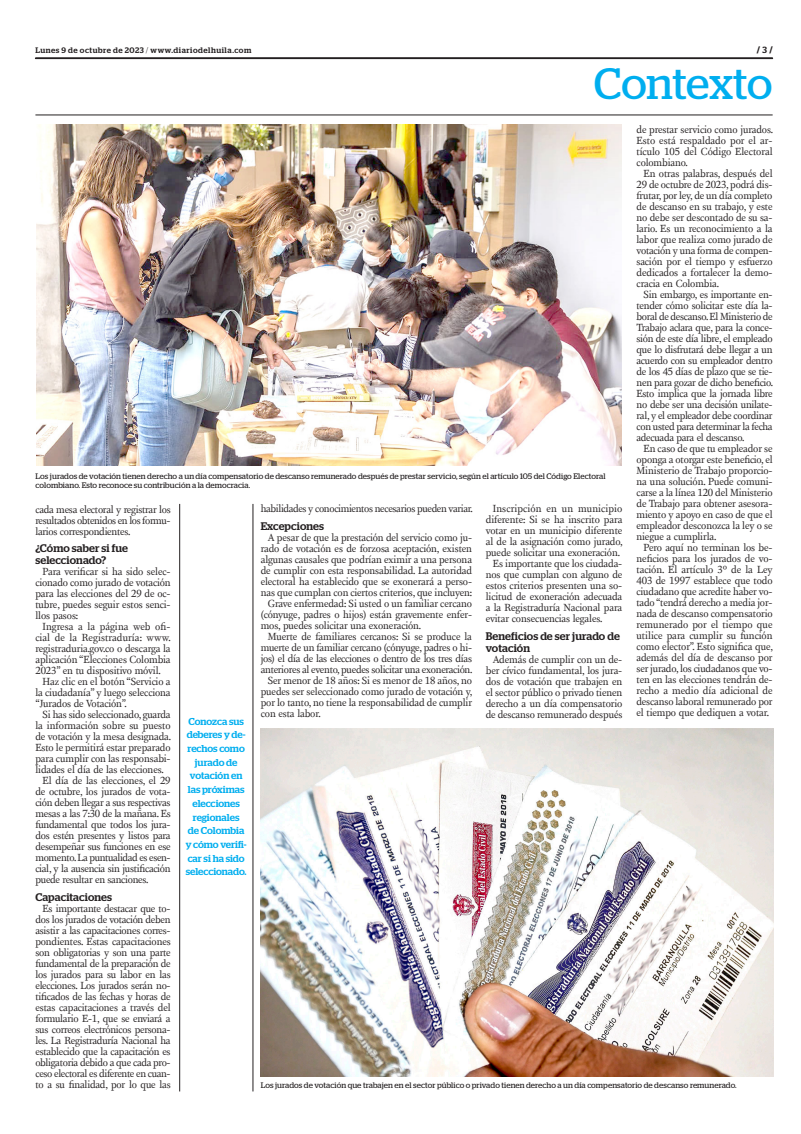
<style>
.page{position:relative;width:801px;height:1134px;background:#fff}
.page>*{position:absolute;margin:0;border:0;box-sizing:border-box;transform-origin:0 0}
.t1{font:43.9px "Stag";letter-spacing:-.005em;color:#00aeef}
.INTERTITULO{font:500 11px/12px "Stag";letter-spacing:.005em;color:#231f20}
.TEXTO{font:10.6px/11px "New Fournier BP";letter-spacing:-.02em;color:#231f20;text-align:justify}
.DESTACADO_AZUL{font:500 10px/13.7px "Stag";letter-spacing:-.005em;color:#00aeef;text-align:center}
.t2{font:700 9px "Stag";color:#231f20}
.PIE_DE_FOTO{font:8px/9px "Stag";letter-spacing:.005em;color:#231f20}
.t3{font:500 8px "Stag";letter-spacing:.06em;color:#231f20}
.s1{font-weight:300}
.s2{font-weight:500}
</style>
<div class="page">
<svg style="left:35px;top:58px;width:738px;height:1px"></svg>
<hr style="left:35px;top:115px;width:737px;height:1px;background:#231f20">
<img style="left:37px;top:124px;width:585px;height:342px">
<img style="left:261px;top:729px;width:513px;height:347px">
<hr style="left:179px;top:504px;width:1px;height:587px;background:#231f20">
<hr style="left:253px;top:504px;width:1px;height:587px;background:#231f20">
<p class="t3" style="left:35px;top:45px;width:217px">Lunes 9 de octubre de 2023 <span class="s1">/</span> www.diariodelhuila.com</p>
<p class="t2" style="left:757px;top:45px;width:17px">/ <span class="s2">3</span> /</p>
<p class="t1" style="left:594px;top:59px;width:180px">Contexto</p>
<p class="TEXTO" style="left:636px;top:124px;width:138px">de prestar servicio como jurados.<br>Esto está respaldado por el ar&shy;tículo 105 del Código Electoral colombiano.</p>
<p class="TEXTO" style="left:636px;top:168px;width:138px;text-indent:7px">En otras palabras, después del 29 de octubre de 2023, podrá dis&shy;frutar, por ley, de un día completo de descanso en su trabajo, y este no debe ser descontado de su sa&shy;lario. Es un reconocimiento a la labor que realiza como jurado de votación y una forma de compen&shy;sación por el tiempo y esfuerzo dedicados a fortalecer la demo&shy;cracia en Colombia.</p>
<p class="TEXTO" style="left:636px;top:289px;width:138px;text-indent:7px">Sin embargo, es importante en&shy;tender cómo solicitar este día la&shy;boral de descanso. El Ministerio de Trabajo aclara que, para la conce&shy;sión de este día libre, el empleado que lo disfrutará debe llegar a un acuerdo con su empleador dentro de los 45 días de plazo que se tie&shy;nen para gozar de dicho beneficio.<br>Esto implica que la jornada libre no debe ser una decisión unilate&shy;ral, y el empleador debe coordinar con usted para determinar la fecha adecuada para el descanso.</p>
<p class="TEXTO" style="left:636px;top:443px;width:138px;text-indent:7px">En caso de que tu empleador se oponga a otorgar este beneficio, el Ministerio de Trabajo proporcio&shy;na una solución. Puede comuni&shy;carse a la línea 120 del Ministerio de Trabajo para obtener asesora&shy;miento y apoyo en caso de que el empleador desconozca la ley o se niegue a cumplirla.</p>
<p class="TEXTO" style="left:636px;top:542px;width:138px;text-indent:7px">Pero aquí no terminan los be&shy;neficios para los jurados de vo&shy;tación. El artículo 3º de la Ley 403 de 1997 establece que todo ciudadano que acredite haber vo&shy;tado “tendrá derecho a media jor&shy;nada de descanso compensatorio remunerado por el tiempo que utilice para cumplir su función como elector”. Esto significa que, además del día de descanso por ser jurado, los ciudadanos que vo&shy;ten en las elecciones tendrán de&shy;recho a medio día adicional de descanso laboral remunerado por el tiempo que dediquen a votar.</p>
<p class="PIE_DE_FOTO" style="left:36px;top:471px;width:571px">Los jurados de votación tienen derecho a un día compensatorio de descanso remunerado después de prestar servicio, según el artículo 105 del Código Electoral colombiano. Esto reconoce su contribución a la democracia.</p>
<p class="TEXTO" style="left:261px;top:503px;width:213px">habilidades y conocimientos necesarios pueden variar.</p>
<p class="INTERTITULO" style="left:261px;top:520px;width:65px">Excepciones</p>
<p class="TEXTO" style="left:261px;top:531px;width:213px;text-indent:7px">A pesar de que la prestación del servicio como ju&shy;rado de votación es de forzosa aceptación, existen algunas causales que podrían eximir a una persona de cumplir con esta responsabilidad. La autoridad electoral ha establecido que se exonerará a perso&shy;nas que cumplan con ciertos criterios, que incluyen:</p>
<p class="TEXTO" style="left:261px;top:597px;width:213px;text-indent:7px">Grave enfermedad: Si usted o un familiar cercano (cónyuge, padres o hijos) están gravemente enfer&shy;mos, puedes solicitar una exoneración.</p>
<p class="TEXTO" style="left:261px;top:630px;width:213px;text-indent:7px">Muerte de familiares cercanos: Si se produce la muerte de un familiar cercano (cónyuge, padres o hi&shy;jos) el día de las elecciones o dentro de los tres días anteriores al evento, puedes solicitar una exoneración.</p>
<p class="TEXTO" style="left:261px;top:674px;width:213px;text-indent:7px">Ser menor de 18 años: Si es menor de 18 años, no puedes ser seleccionado como jurado de votación y, por lo tanto, no tiene la responsabilidad de cumplir con esta labor.</p>
<p class="TEXTO" style="left:486px;top:503px;width:139px;text-indent:7px">Inscripción en un municipio diferente: Si se ha inscrito para votar en un municipio diferente al de la asignación como jurado, puede solicitar una exoneración.</p>
<p class="TEXTO" style="left:486px;top:558px;width:138px;text-indent:7px">Es importante que los ciudada&shy;nos que cumplan con alguno de estos criterios presenten una so&shy;licitud de exoneración adecuada a la Registraduría Nacional para evitar consecuencias legales.</p>
<p class="INTERTITULO" style="left:486px;top:630px;width:136px">Beneficios de ser jurado de votación</p>
<p class="TEXTO" style="left:486px;top:653px;width:138px;text-indent:7px">Además de cumplir con un de&shy;ber cívico fundamental, los jura&shy;dos de votación que trabajen en el sector público o privado tienen derecho a un día compensatorio de descanso remunerado después</p>
<p class="TEXTO" style="left:35px;top:503px;width:137px">cada mesa electoral y registrar los resultados obtenidos en los formu&shy;larios correspondientes.</p>
<p class="INTERTITULO" style="left:35px;top:542px;width:94px">¿Cómo saber si fue seleccionado?</p>
<p class="TEXTO" style="left:35px;top:566px;width:137px;text-indent:7px">Para verificar si ha sido selec&shy;cionado como jurado de votación para las elecciones del 29 de oc&shy;tubre, puedes seguir estos senci&shy;llos pasos:</p>
<p class="TEXTO" style="left:35px;top:621px;width:137px;text-indent:7px">Ingresa a la página web ofi&shy;cial de la Registraduría: www. registraduria.gov.co o descarga la aplicación “Elecciones Colombia 2023” en tu dispositivo móvil.</p>
<p class="TEXTO" style="left:35px;top:676px;width:137px;text-indent:7px">Haz clic en el botón “Servicio a la ciudadanía” y luego selecciona “Jurados de Votación”.</p>
<p class="TEXTO" style="left:35px;top:709px;width:137px;text-indent:7px">Si has sido seleccionado, guarda la información sobre su puesto de votación y la mesa designada.<br>Esto le permitirá estar preparado para cumplir con las responsabi&shy;lidades el día de las elecciones.</p>
<p class="TEXTO" style="left:35px;top:775px;width:137px;text-indent:7px">El día de las elecciones, el 29 de octubre, los jurados de vota&shy;ción deben llegar a sus respectivas mesas a las 7:30 de la mañana. Es fundamental que todos los jura&shy;dos estén presentes y listos para desempeñar sus funciones en ese momento. La puntualidad es esen&shy;cial, y la ausencia sin justificación puede resultar en sanciones.</p>
<p class="INTERTITULO" style="left:35px;top:891px;width:78px">Capacitaciones</p>
<p class="TEXTO" style="left:35px;top:903px;width:137px;text-indent:7px">Es importante destacar que to&shy;dos los jurados de votación deben asistir a las capacitaciones corres&shy;pondientes. Estas capacitaciones son obligatorias y son una parte fundamental de la preparación de los jurados para su labor en las elecciones. Los jurados serán no&shy;tificados de las fechas y horas de estas capacitaciones a través del formulario E-1, que se enviará a sus correos electrónicos persona&shy;les. La Registraduría Nacional ha establecido que la capacitación es obligatoria debido a que cada pro&shy;ceso electoral es diferente en cuan&shy;to a su finalidad, por lo que las</p>
<p class="DESTACADO_AZUL" style="left:186px;top:714px;width:62px">Conozca sus deberes y de&shy;rechos como jurado de votación en las próximas elecciones regionales<br>de Colombia y cómo verifi&shy;car si ha sido seleccionado.</p>
<p class="PIE_DE_FOTO" style="left:261px;top:1080px;width:477px">Los jurados de votación que trabajen en el sector público o privado tienen derecho a un día compensatorio de descanso remunerado.</p>
</div>
